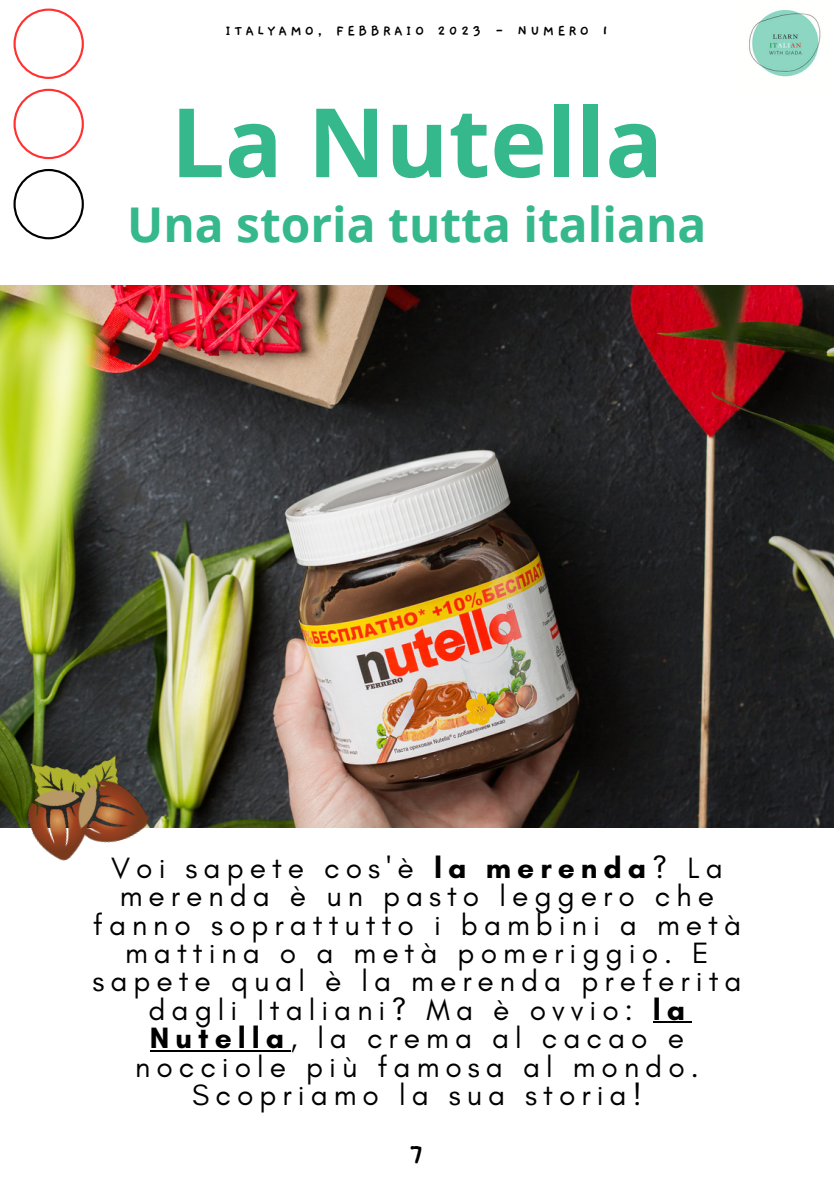
<style>
.page{position:relative;width:834px;height:1196px;background:#fff}
.page>*{position:absolute;margin:0;border:0;box-sizing:border-box;transform-origin:0 0}
.t1{font:700 95.8px "Open Sans";color:#35b88b}
.t2{font:700 48px "Open Sans";color:#35b88b}
.t3{font:700 32px "Gaegu";color:#000}
.t4{font:30px/28.4px "Glacial Indifference";letter-spacing:.2em;color:#000;text-align:center}
.t5{font:700 16px "Gaegu";letter-spacing:.2em;color:#000}
.s1{font-weight:700}
</style>
<div class="page">
<img style="left:749px;top:10px;width:72px;height:67px">
<img style="left:0;top:285px;width:834px;height:542px">
<img style="left:14px;top:737px;width:139px;height:124px">
<hr style="left:653px;top:1021px;width:38px;height:2px;background:#000">
<hr style="left:150px;top:1049px;width:140px;height:2px;background:#000">
<svg style="left:13px;top:9px;width:71px;height:70px"></svg>
<svg style="left:13px;top:89px;width:71px;height:70px"></svg>
<svg style="left:13px;top:169px;width:71px;height:70px"></svg>
<p class="t5" style="left:225px;top:23px;width:385px">ITALYAMO, FEBBRAIO 2023 - NUMERO 1</p>
<h1 class="t1" style="left:171px;top:75px;width:494px">La Nutella</h1>
<h2 class="t2" style="left:127px;top:191px;width:581px">Una storia tutta italiana</h2>
<p class="t4" style="left:92px;top:853px;width:651px">Voi sapete cos'è <span class="s1">la merenda</span>? La merenda è un pasto leggero che fanno soprattutto i bambini a metà mattina o a metà pomeriggio. E sapete qual è la merenda preferita dagli Italiani? Ma è ovvio: <span class="s1">la<br>Nutella</span>, la crema al cacao e nocciole più famosa al mondo.<br>Scopriamo la sua storia!</p>
<p class="t3" style="left:409px;top:1138px;width:17px">7</p>
</div>
